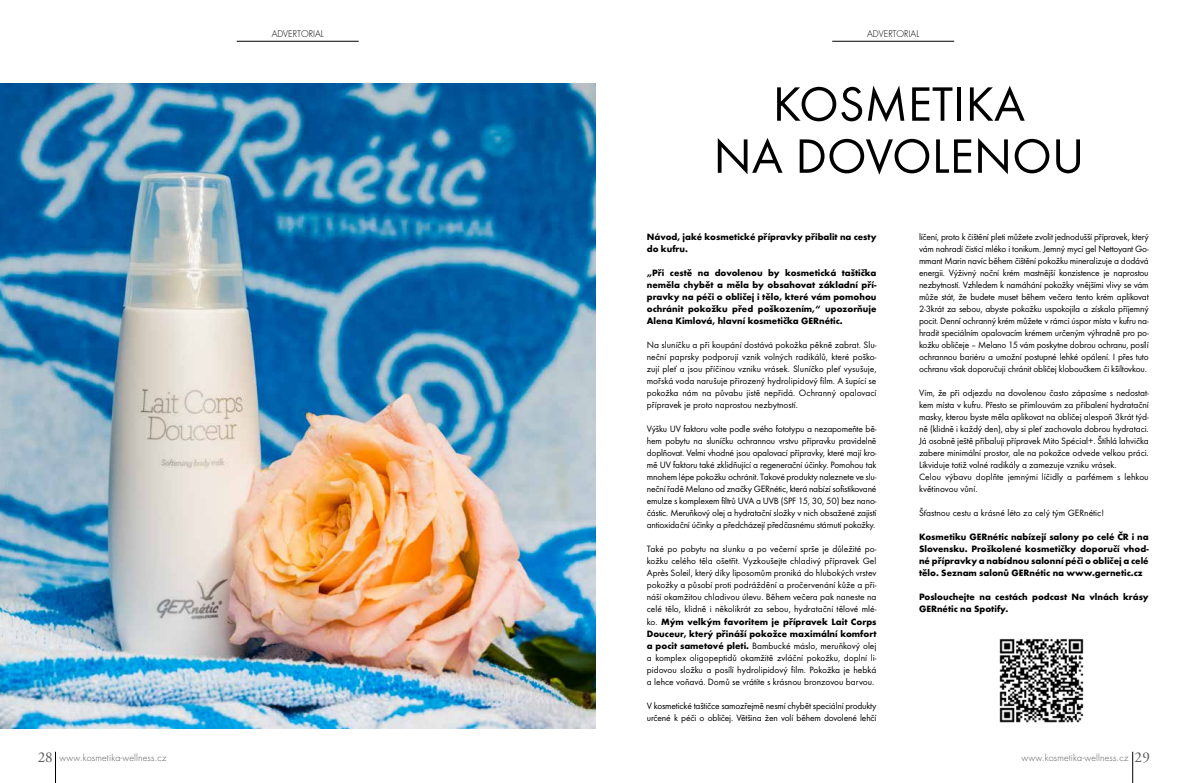
<style>
.page{position:relative;width:1191px;height:783px;background:#fff}
.page>*{position:absolute;margin:0;border:0;box-sizing:border-box;transform-origin:0 0}
.t1{font:50px/52px "Futura TCE";color:#000;text-align:center}
.t2{font:9.5px/12px "Futura TCE";letter-spacing:-.01em;color:#000;text-align:justify}
.t3{font:700 9.5px/12px "Futura TCE";color:#000}
.t4{font:300 9px "Futura CE";letter-spacing:.02em;color:#58585a}
.t5{font:300 9px "Futura CE";color:#000}
.s1{font-family:"Futura CE";font-size:9px}
.s2{font-weight:700}
.s3{font-family:"Adobe Garamond Pro";font-weight:400;font-size:15px}
</style>
<div class="page">
<hr style="left:832px;top:41px;width:122px;height:1px;background:#000">
<hr style="left:237px;top:41px;width:122px;height:1px;background:#000">
<hr style="left:1132px;top:751px;width:1px;height:31px;background:#000">
<hr style="left:55px;top:751px;width:1px;height:31px;background:#000">
<img style="left:0;top:83px;width:595px;height:645px">
<img style="left:999px;top:638px;width:85px;height:85px">
<p class="t5" style="left:272px;top:29px;width:54px">ADVERTORIAL</p>
<p class="t5" style="left:867px;top:29px;width:54px">ADVERTORIAL</p>
<h1 class="t1" style="left:713px;top:78px;width:372px">KOSMETIKA<br>NA DOVOLENOU</h1>
<p class="t3" style="left:647px;top:231px;width:231px">Návod, jaké kosmetické přípravky přibalit na cesty do kufru.</p>
<p class="t3" style="left:647px;top:267px;width:231px;text-align:justify">„Při cestě na dovolenou by kosmetická taštička neměla chybět a měla by obsahovat základní pří&shy;pravky na péči o obličej i tělo, které vám pomohou ochránit pokožku před poškozením,“ upozorňuje Alena Kimlová, hlavní kosmetička GERnétic.</p>
<p class="t2" style="left:647px;top:339px;width:231px">Na sluníčku a při koupání dostává pokožka pěkně zabrat. Slu&shy;neční paprsky podporují vznik volných radikálů, které poško&shy;zují pleť a jsou příčinou vzniku vrásek. Sluníčko pleť vysušuje, mořská voda narušuje přirozený hydrolipidový film. A šupící se pokožka nám na půvabu jistě nepřidá. Ochranný opalovací přípravek je proto naprostou nezbytností.</p>
<p class="t2" style="left:647px;top:423px;width:231px">Výšku UV faktoru volte podle svého fototypu a nezapomeňte bě&shy;hem pobytu na sluníčku ochrannou vrstvu přípravku pravidelně doplňovat. Velmi vhodné jsou opalovací přípravky, které mají kro&shy;mě UV faktoru také zklidňující a regenerační účinky. Pomohou tak mnohem lépe pokožku ochránit. Takové produkty naleznete ve slu&shy;neční řadě Melano od značky GERnétic, která nabízí sofistikované emulze s komplexem filtrů UVA a UVB (SPF 15, 30, 50) bez nano&shy;částic. Meruňkový olej a hydratační složky v nich obsažené zajistí antioxidační účinky a předcházejí předčasnému stárnutí pokožky.</p>
<p class="t2" style="left:647px;top:543px;width:231px">Také po pobytu na slunku a po večerní sprše je důležité po&shy;kožku celého těla ošetřit. Vyzkoušejte chladivý přípravek Gel Apr<span class="s1">è</span>s Soleil, který díky liposomům proniká do hlubokých vrstev pokožky a působí proti podráždění a pročervenání kůže a při&shy;náší okamžitou chladivou úlevu. Během večera pak naneste na celé tělo, klidně i několikrát za sebou, hydratační tělové mlé&shy;ko. <span class="s2">Mým velkým favoritem je přípravek Lait Corps Douceur, který přináší pokožce maximální komfort a pocit sametové pleti.</span> Bambucké máslo, meruňkový olej a komplex oligopeptidů okamžitě zvláční pokožku, doplní li&shy;pidovou složku a posílí hydrolipidový film. Pokožka je hebká a lehce voňavá. Domů se vrátíte s krásnou bronzovou barvou.</p>
<p class="t2" style="left:647px;top:699px;width:231px">V kosmetické taštičce samozřejmě nesmí chybět speciální produkty určené k péči o obličej. Většina žen volí během dovolené lehčí</p>
<p class="t2" style="left:919px;top:231px;width:231px">líčení, proto k čištění pleti můžete zvolit jednodušší přípravek, který vám nahradí čisticí mléko i tonikum. Jemný mycí gel Nettoyant Go&shy;mmant Marin navíc během čištění pokožku mineralizuje a dodává energii. Výživný noční krém mastnější konzistence je naprostou nezbytností. Vzhledem k namáhání pokožky vnějšími vlivy se vám může stát, že budete muset během večera tento krém aplikovat 2-3krát za sebou, abyste pokožku uspokojila a získala příjemný pocit. Denní ochranný krém můžete v rámci úspor místa v kufru na&shy;hradit speciálním opalovacím krémem určeným výhradně pro po&shy;kožku obličeje – Melano 15 vám poskytne dobrou ochranu, posílí ochrannou bariéru a umožní postupné lehké opálení. I přes tuto ochranu však doporučuji chránit obličej kloboučkem či kšiltovkou.</p>
<p class="t2" style="left:919px;top:387px;width:231px;text-align:left">Vím, že při odjezdu na dovolenou často zápasíme s nedostat&shy;kem místa v kufru. Přesto se přimlouvám za přibalení hydratační masky, kterou byste měla aplikovat na obličej alespoň 3krát týd&shy;ně (klidně i každý den), aby si pleť zachovala dobrou hydrataci.<br>Já osobně ještě přibaluji přípravek Mito Spécial+. Štíhlá lahvička zabere minimální prostor, ale na pokožce odvede velkou práci.<br>Likviduje totiž volné radikály a zamezuje vzniku vrásek.<br>Celou výbavu doplňte jemnými líčidly a parfémem s lehkou květinovou vůní.</p>
<p class="t2" style="left:919px;top:507px;width:186px">Šťastnou cestu a krásné léto za celý tým GERnétic!</p>
<p class="t3" style="left:919px;top:531px;width:231px;text-align:justify">Kosmetiku GERnétic nabízejí salony po celé ČR i na Slovensku. Proškolené kosmetičky doporučí vhod&shy;né přípravky a nabídnou salonní péči o obličej a celé tělo. Seznam salonů GERnétic na www.gernetic.cz</p>
<p class="t3" style="left:919px;top:591px;width:231px">Poslouchejte na cestách podcast Na vlnách krásy<br>GERnétic na Spotify.</p>
<p class="t4" style="left:38px;top:752px;width:130px"><span class="s3">28</span> www.kosmetika-wellness.cz</p>
<p class="t4" style="left:1021px;top:752px;width:130px">www.kosmetika-wellness.cz <span class="s3">29</span></p>
</div>
